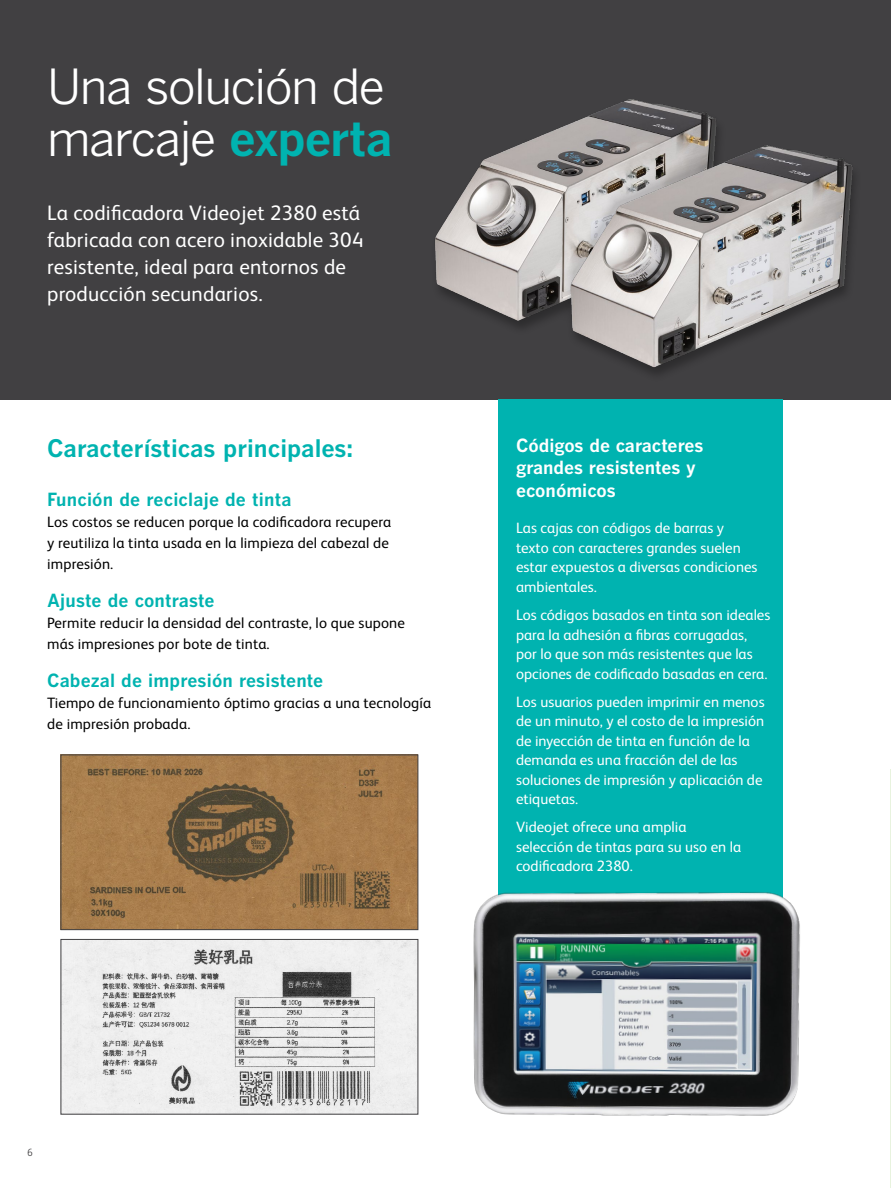
<style>
.page{position:relative;width:891px;height:1188px;background:#fff}
.page>*{position:absolute;margin:0;border:0;box-sizing:border-box;transform-origin:0 0}
.t1{font:48px/52.5px "Benton Gothic";letter-spacing:-.035em;color:#fff}
.t2{font:700 24px "Benton Gothic";color:#00b3b0}
.t3{font:21px/27px "FS Albert Pro";letter-spacing:.01em;color:#fff}
.t4{font:700 18px "Benton Gothic";letter-spacing:.01em;color:#00b3b0}
.t5{font:700 18px/22.5px "Benton Gothic";color:#fff}
.t6{font:15px/19.5px "FS Albert Pro";color:#fff}
.t7{font:15px/21px "FS Albert Pro";letter-spacing:.01em;color:#000}
.t8{font:300 10.5px "FS Albert Pro";color:#414042}
.s1{font-weight:700;color:#00b3b0}
</style>
<div class="page">
<div style="left:0;top:0;width:891px;height:399px;background:#414042"></div>
<div style="left:498px;top:399px;width:285px;height:699px;background:#00b3b0"></div>
<hr style="left:890px;top:770px;width:1px;height:418px;background:#e8f3de">
<img style="left:435px;top:99px;width:274px;height:228px">
<img style="left:561px;top:116px;width:293px;height:257px">
<img style="left:473px;top:892px;width:327px;height:224px">
<img style="left:63px;top:941px;width:353px;height:172px">
<div style="left:61px;top:939px;width:357px;height:176px;border:1px solid #414042"></div>
<img style="left:63px;top:757px;width:353px;height:171px">
<div style="left:61px;top:755px;width:357px;height:175px;border:1px solid #414042"></div>
<h1 class="t1" style="left:47px;top:61px;width:347px">Una solución de marcaje <span class="s1">experta</span></h1>
<h3 class="t3" style="left:47px;top:198px;width:318px">La codificadora Videojet 2380 está fabricada con acero inoxidable 304 resistente, ideal para entornos de producción secundarios.</h3>
<h2 class="t2" style="left:47px;top:434px;width:308px">Características principales:</h2>
<p class="t5" style="left:516px;top:435px;width:189px">Códigos de caracteres grandes resistentes y económicos</p>
<p class="t6" style="left:516px;top:517px;width:243px">Las cajas con códigos de barras y texto con caracteres grandes suelen estar expuestos a diversas condiciones ambientales.</p>
<p class="t6" style="left:516px;top:604px;width:256px">Los códigos basados en tinta son ideales para la adhesión a fibras corrugadas, por lo que son más resistentes que las opciones de codificado basadas en cera.</p>
<p class="t6" style="left:516px;top:691px;width:250px">Los usuarios pueden imprimir en menos de un minuto, y el costo de la impresión de inyección de tinta en función de la demanda es una fracción del de las soluciones de impresión y aplicación de etiquetas.</p>
<p class="t6" style="left:516px;top:816px;width:227px">Videojet ofrece una amplia selección de tintas para su uso en la codificadora 2380.</p>
<p class="t4" style="left:47px;top:489px;width:246px">Función de reciclaje de tinta</p>
<p class="t7" style="left:47px;top:510px;width:346px">Los costos se reducen porque la codificadora recupera y reutiliza la tinta usada en la limpieza del cabezal de impresión.</p>
<p class="t4" style="left:47px;top:590px;width:169px">Ajuste de contraste</p>
<p class="t7" style="left:47px;top:611px;width:359px">Permite reducir la densidad del contraste, lo que supone más impresiones por bote de tinta.</p>
<p class="t4" style="left:47px;top:670px;width:278px">Cabezal de impresión resistente</p>
<p class="t7" style="left:47px;top:691px;width:386px">Tiempo de funcionamiento óptimo gracias a una tecnología de impresión probada.</p>
<p class="t8" style="left:27px;top:1145px;width:7px">6</p>
</div>
